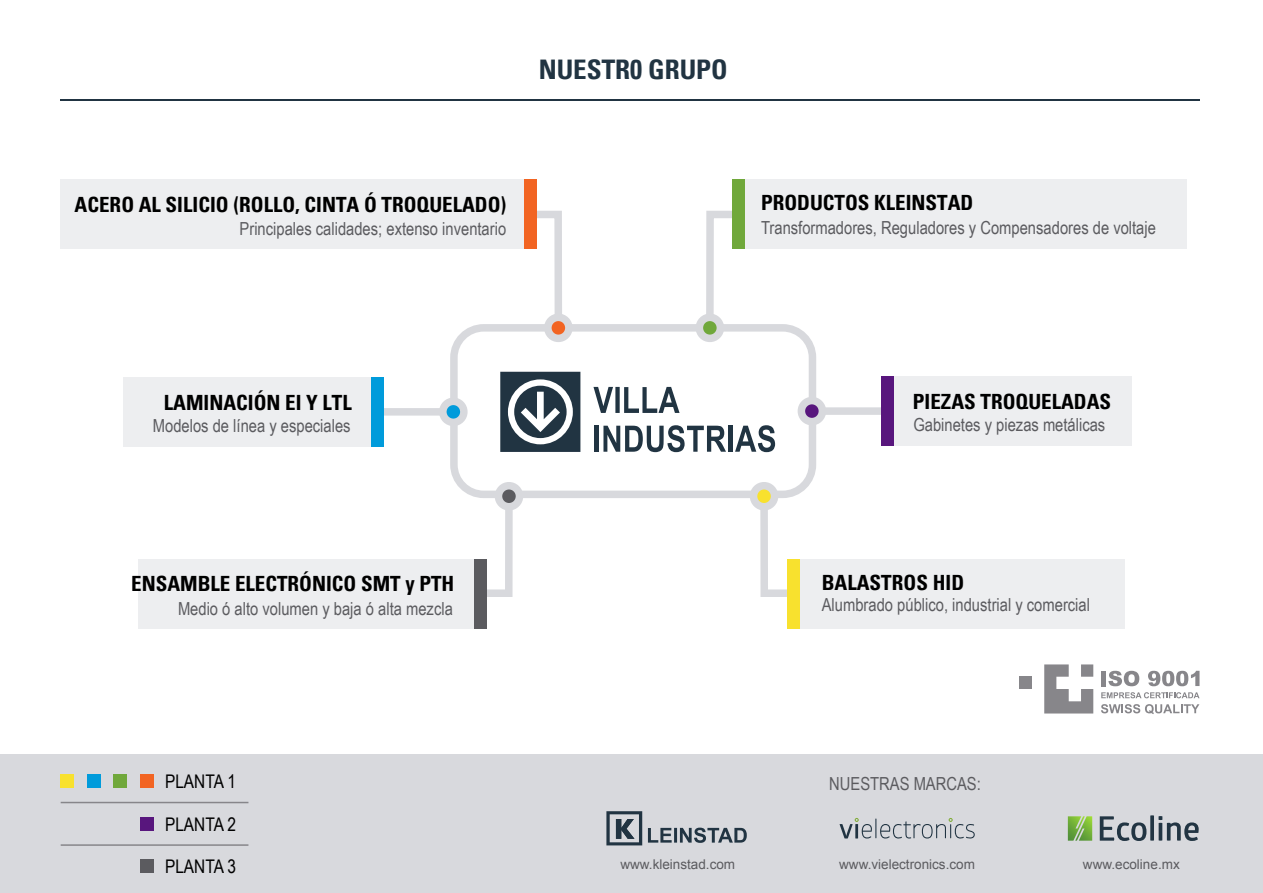
<style>
.page{position:relative;width:1263px;height:893px;background:#fff}
.page>*{position:absolute;margin:0;border:0;box-sizing:border-box;transform-origin:0 0}
.t1{font:700 condensed 27px "Univers";color:#213442}
.t2{font:700 condensed 21px "Univers";color:#000}
.t3{font:18.75px "Arial Narrow";color:#000}
.t4{font:18px "Arial Narrow";color:#5b5b5f}
.t5{font:13.5px "Arial";color:#5b5b5f}
</style>
<div class="page">
<div style="left:0;top:754px;width:1263px;height:139px;background:#d8d9dd"></div>
<svg style="left:760px;top:500px;width:27px;height:97px"></svg>
<svg style="left:487px;top:500px;width:26px;height:97px"></svg>
<svg style="left:702px;top:210px;width:30px;height:114px"></svg>
<svg style="left:536px;top:207px;width:30px;height:115px"></svg>
<div style="left:800px;top:559px;width:324px;height:69px;background:#edeef0"></div>
<div style="left:787px;top:559px;width:13px;height:69px;background:#f8e12e"></div>
<div style="left:349px;top:408px;width:104px;height:8px;background:#d8d9dd"></div>
<div style="left:138px;top:559px;width:336px;height:69px;background:#edeef0"></div>
<div style="left:474px;top:559px;width:13px;height:69px;background:#5b5b5f"></div>
<div style="left:812px;top:407px;width:104px;height:8px;background:#d8d9dd"></div>
<div style="left:894px;top:376px;width:238px;height:70px;background:#edeef0"></div>
<div style="left:881px;top:376px;width:13px;height:70px;background:#58167d"></div>
<svg style="left:450px;top:324px;width:366px;height:174px"></svg>
<hr style="left:595px;top:426px;width:4px;height:26px;background:#213442">
<svg style="left:500px;top:372px;width:80px;height:80px"></svg>
<svg style="left:593px;top:387px;width:86px;height:26px"></svg>
<svg style="left:603px;top:425px;width:123px;height:27px"></svg>
<div style="left:728px;top:426px;width:5px;height:26px;background:#213442"></div>
<svg style="left:735px;top:425px;width:40px;height:27px"></svg>
<div style="left:548px;top:317px;width:21px;height:21px;background:#f26422;border-radius:50%"></div>
<div style="left:544px;top:314px;width:29px;height:28px;border:8px solid #d8d9dd;border-radius:50%"></div>
<div style="left:699px;top:317px;width:21px;height:21px;background:#70a83b;border-radius:50%"></div>
<div style="left:696px;top:314px;width:28px;height:28px;border:8px solid #d8d9dd;border-radius:50%"></div>
<div style="left:443px;top:401px;width:21px;height:21px;background:#009bdb;border-radius:50%"></div>
<div style="left:439px;top:398px;width:29px;height:28px;border:8px solid #d8d9dd;border-radius:50%"></div>
<div style="left:801px;top:401px;width:21px;height:21px;background:#58167d;border-radius:50%"></div>
<div style="left:798px;top:397px;width:28px;height:28px;border:8px solid #d8d9dd;border-radius:50%"></div>
<div style="left:498px;top:486px;width:21px;height:21px;background:#5b5b5f;border-radius:50%"></div>
<div style="left:495px;top:482px;width:28px;height:28px;border:8px solid #d8d9dd;border-radius:50%"></div>
<div style="left:753px;top:486px;width:21px;height:21px;background:#f8e12e;border-radius:50%"></div>
<div style="left:750px;top:482px;width:28px;height:28px;border:8px solid #d8d9dd;border-radius:50%"></div>
<div style="left:124px;top:377px;width:247px;height:70px;background:#edeef0"></div>
<div style="left:371px;top:377px;width:13px;height:70px;background:#009bdb"></div>
<div style="left:744px;top:180px;width:442px;height:69px;background:#edeef0"></div>
<div style="left:732px;top:180px;width:12px;height:69px;background:#70a83b"></div>
<div style="left:60px;top:180px;width:464px;height:69px;background:#edeef0"></div>
<div style="left:524px;top:180px;width:12px;height:69px;background:#f26422"></div>
<div style="left:140px;top:775px;width:14px;height:13px;background:#f26422"></div>
<hr style="left:61px;top:802px;width:187px;height:1px;background:#87868a">
<hr style="left:61px;top:844px;width:187px;height:2px;background:#87868a">
<div style="left:114px;top:775px;width:13px;height:13px;background:#70a83b"></div>
<div style="left:87px;top:775px;width:13px;height:13px;background:#009bdb"></div>
<div style="left:60px;top:775px;width:14px;height:13px;background:#f8e12e"></div>
<div style="left:140px;top:818px;width:14px;height:13px;background:#58167d"></div>
<div style="left:140px;top:859px;width:14px;height:14px;background:#5b5b5f"></div>
<svg style="left:648px;top:828px;width:99px;height:15px"></svg>
<svg style="left:606px;top:811px;width:36px;height:34px"></svg>
<svg style="left:839px;top:818px;width:136px;height:20px"></svg>
<svg style="left:1068px;top:816px;width:24px;height:25px"></svg>
<svg style="left:1100px;top:815px;width:99px;height:26px"></svg>
<hr style="left:60px;top:99px;width:1139px;height:2px;background:#213442">
<div style="left:1101px;top:671px;width:5px;height:15px;background:#87868a"></div>
<svg style="left:1108px;top:671px;width:31px;height:15px"></svg>
<svg style="left:1148px;top:671px;width:51px;height:15px"></svg>
<svg style="left:1101px;top:692px;width:98px;height:6px"></svg>
<svg style="left:1101px;top:704px;width:98px;height:10px"></svg>
<svg style="left:1044px;top:664px;width:49px;height:49px"></svg>
<div style="left:1020px;top:677px;width:12px;height:12px;background:#87868a"></div>
<h1 class="t1" style="left:539px;top:53px;width:191px">NUESTR0 GRUPO</h1>
<p class="t2" style="left:75px;top:192px;width:433px">ACERO AL SILICIO (ROLLO, CINTA Ó TROQUELADO)</p>
<p class="t4" style="left:240px;top:215px;width:268px">Principales calidades; extenso inventario</p>
<p class="t2" style="left:761px;top:190px;width:214px">PRODUCTOS KLEINSTAD</p>
<p class="t4" style="left:761px;top:215px;width:396px">Transformadores, Reguladores y Compensadores de voltaje</p>
<p class="t2" style="left:164px;top:390px;width:189px">LAMINACIÓN EI Y LTL</p>
<p class="t4" style="left:153px;top:412px;width:199px">Modelos de línea y especiales</p>
<p class="t2" style="left:131px;top:571px;width:325px">ENSAMBLE ELECTRÓNICO SMT y PTH</p>
<p class="t4" style="left:178px;top:595px;width:276px">Medio ó alto volumen y baja ó alta mezcla</p>
<p class="t2" style="left:913px;top:390px;width:200px">PIEZAS TROQUELADAS</p>
<p class="t4" style="left:913px;top:411px;width:193px">Gabinetes y piezas metálicas</p>
<p class="t2" style="left:822px;top:570px;width:144px">BALASTROS HID</p>
<p class="t4" style="left:822px;top:592px;width:270px">Alumbrado público, industrial y comercial</p>
<p class="t3" style="left:165px;top:768px;width:72px">PLANTA 1</p>
<p class="t3" style="left:165px;top:811px;width:72px">PLANTA 2</p>
<p class="t3" style="left:165px;top:852px;width:72px">PLANTA 3</p>
<p class="t5" style="left:620px;top:855px;width:116px">www.kleinstad.com</p>
<p class="t5" style="left:839px;top:855px;width:137px">www.vielectronics.com</p>
<p class="t5" style="left:1083px;top:855px;width:98px">www.ecoline.mx</p>
<p class="t4" style="left:829px;top:770px;width:153px">NUESTRAS MARCAS:</p>
</div>
